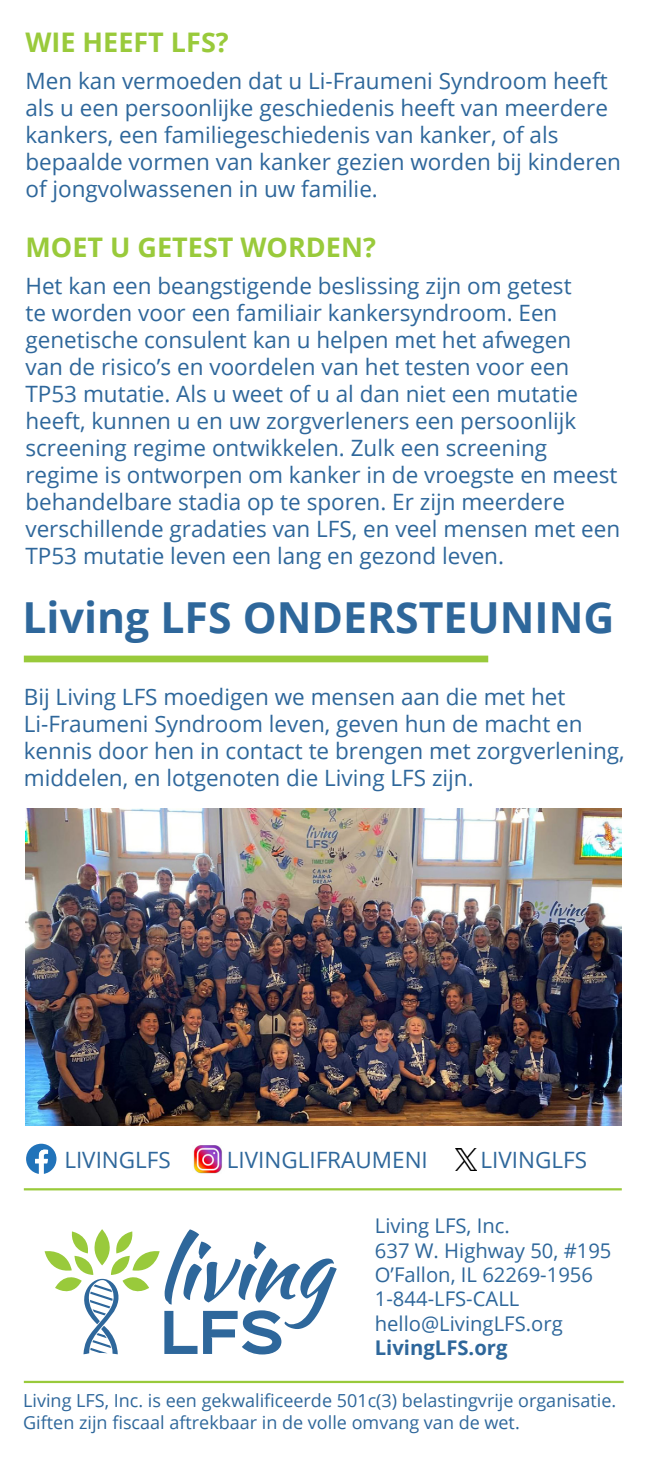
<style>
.page{position:relative;width:648px;height:1458px;background:#fff}
.page>*{position:absolute;margin:0;border:0;box-sizing:border-box;transform-origin:0 0}
.t1{font:700 42.75px "Open Sans";color:#2e679b}
.t2{font:700 27px "Open Sans";color:#99ca3b}
.t3{font:22.5px/27px "Open Sans";color:#2e679b}
.t4{font:20.25px "Open Sans";color:#2e679b}
.t5{font:700 20.25px "Open Sans";color:#2e679b}
.t6{font:18px/21.6px "Open Sans";color:#2e679b}
</style>
<div class="page">
<img style="left:193px;top:1145px;width:29px;height:28px">
<img style="left:26px;top:808px;width:596px;height:318px">
<div style="left:24px;top:656px;width:464px;height:6px;background:#99ca3b"></div>
<hr style="left:24px;top:1381px;width:600px;height:2px;background:#99ca3b">
<hr style="left:24px;top:1188px;width:598px;height:2px;background:#99ca3b">
<svg style="left:45px;top:1229px;width:292px;height:125px"></svg>
<svg style="left:26px;top:1144px;width:30px;height:30px"></svg>
<img style="left:456px;top:1149px;width:21px;height:21px">
<p class="t2" style="left:25px;top:23px;width:205px">WIE HEEFT LFS?</p>
<p class="t3" style="left:25px;top:67px;width:597px">Men kan vermoeden dat u Li-Fraumeni Syndroom heeft als u een persoonlijke geschiedenis heeft van meerdere kankers, een familiegeschiedenis van kanker, of als bepaalde vormen van kanker gezien worden bij kinderen of jongvolwassenen in uw familie.</p>
<p class="t2" style="left:25px;top:228px;width:352px">MOET U GETEST WORDEN?</p>
<p class="t3" style="left:25px;top:272px;width:596px">Het kan een beangstigende beslissing zijn om getest<br>te worden voor een familiair kankersyndroom. Een genetische consulent kan u helpen met het afwegen<br>van de risico’s en voordelen van het testen voor een TP53 mutatie. Als u weet of u al dan niet een mutatie heeft, kunnen u en uw zorgverleners een persoonlijk screening regime ontwikkelen. Zulk een screening regime is ontworpen om kanker in de vroegste en meest behandelbare stadia op te sporen. Er zijn meerdere verschillende gradaties van LFS, en veel mensen met een TP53 mutatie leven een lang en gezond leven.</p>
<p class="t1" style="left:22px;top:587px;width:593px">Living LFS ONDERSTEUNING</p>
<p class="t3" style="left:24px;top:683px;width:602px">Bij Living LFS moedigen we mensen aan die met het Li-Fraumeni Syndroom leven, geven hun de macht en kennis door hen in contact te brengen met zorgverlening, middelen, en lotgenoten die Living LFS zijn.</p>
<p class="t3" style="left:64px;top:1146px;width:108px">LIVINGLFS</p>
<p class="t3" style="left:227px;top:1146px;width:203px">LIVINGLIFRAUMENI</p>
<p class="t3" style="left:481px;top:1146px;width:108px">LIVINGLFS</p>
<p class="t4" style="left:375px;top:1212px;width:137px">Living LFS, Inc.</p>
<p class="t4" style="left:375px;top:1237px;width:238px">637 W. Highway 50, #195</p>
<p class="t4" style="left:375px;top:1261px;width:220px">O’Fallon, IL 62269-1956</p>
<p class="t4" style="left:375px;top:1285px;width:146px">1-844-LFS-CALL</p>
<p class="t4" style="left:375px;top:1309px;width:189px">hello@LivingLFS.org</p>
<p class="t5" style="left:375px;top:1333px;width:134px">LivingLFS.org</p>
<p class="t6" style="left:23px;top:1389px;width:595px">Living LFS, Inc. is een gekwalificeerde 501c(3) belastingvrije organisatie.<br>Giften zijn fiscaal aftrekbaar in de volle omvang van de wet.</p>
</div>
